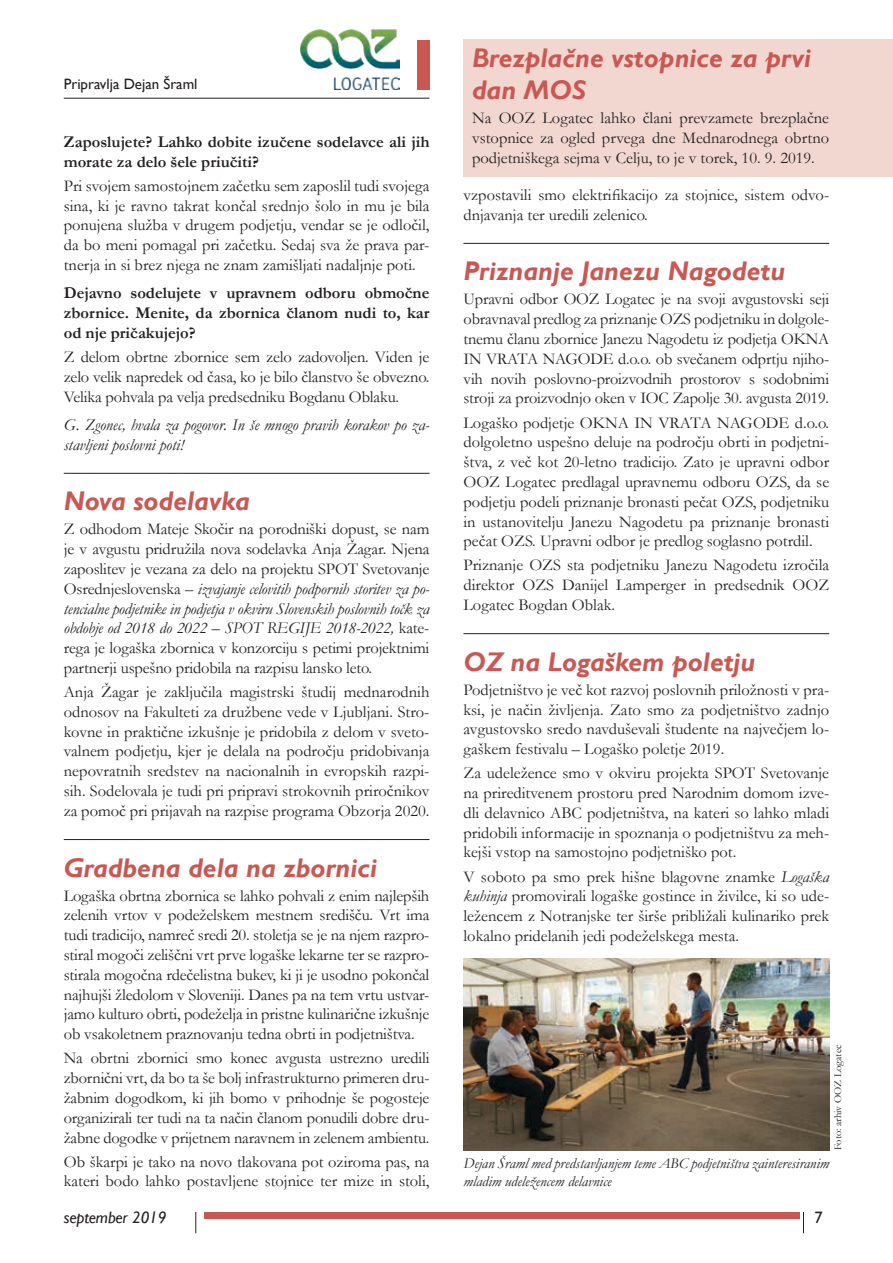
<style>
.page{position:relative;width:893px;height:1263px;background:#fff}
.page>*{position:absolute;margin:0;border:0;box-sizing:border-box;transform-origin:0 0}
.t1{font:italic 700 27px/32.4px "Gill Sans";color:#ca5852}
.t2{font:16.5px/19.8px "Garamond";color:#231f20;text-align:justify}
.t3{font:700 16.5px/19.8px "Garamond";color:#231f20}
.t4{font:italic 16.5px/19.8px "Garamond";color:#231f20}
.t5{font:italic 16.5px "Gill Sans";letter-spacing:-.01em;color:#231f20}
.t6{font:16.5px "Gill Sans";color:#231f20}
.t7{font:italic 15px/18px "Garamond";color:#231f20}
.t8{font:15px "Gill Sans";color:#231f20}
.t9{font:10.5px "Garamond";color:#231f20}
.s1{font-style:italic}
</style>
<div class="page">
<svg style="left:803px;top:1212px;width:1px;height:21px"></svg>
<div style="left:204px;top:1212px;width:595px;height:6px;background:#ca5852"></div>
<svg style="left:196px;top:1212px;width:1px;height:21px"></svg>
<hr style="left:64px;top:98px;width:365px;height:1px;background:#231f20">
<div style="left:417px;top:40px;width:12px;height:49px;background:#ca5852"></div>
<img style="left:300px;top:30px;width:100px;height:59px">
<div style="left:463px;top:40px;width:430px;height:137px;background:#f1d7d0"></div>
<hr style="left:64px;top:473px;width:365px;height:1px;background:#231f20">
<hr style="left:64px;top:839px;width:365px;height:1px;background:#231f20">
<hr style="left:463px;top:243px;width:366px;height:1px;background:#231f20">
<hr style="left:463px;top:633px;width:366px;height:1px;background:#231f20">
<img style="left:463px;top:959px;width:366px;height:191px">
<p class="t8" style="left:64px;top:76px;width:135px">Pripravlja Dejan Šraml</p>
<p class="t3" style="left:64px;top:132px;width:367px">Zaposlujete? Lahko dobite izučene sodelavce ali jih morate za delo šele priučiti?</p>
<p class="t2" style="left:64px;top:175px;width:367px">Pri svojem samostojnem začetku sem zaposlil tudi svojega sina, ki je ravno takrat končal srednjo šolo in mu je bila ponujena služba v drugem podjetju, vendar se je odločil, da bo meni pomagal pri začetku. Sedaj sva že prava par&shy;tnerja in si brez njega ne znam zamišljati nadaljnje poti.</p>
<p class="t3" style="left:64px;top:283px;width:367px;text-align:justify">Dejavno sodelujete v upravnem odboru območne zbornice. Menite, da zbornica članom nudi to, kar od nje pričakujejo?</p>
<p class="t2" style="left:64px;top:346px;width:367px">Z delom obrtne zbornice sem zelo zadovoljen. Viden je zelo velik napredek od časa, ko je bilo članstvo še obvezno.<br>Velika pohvala pa velja predsedniku Bogdanu Oblaku.</p>
<p class="t4" style="left:64px;top:414px;width:367px">G. Zgonec, hvala za pogovor. In še mnogo pravih korakov po za&shy;stavljeni poslovni poti!</p>
<h1 class="t1" style="left:64px;top:486px;width:188px">Nova sodelavka</h1>
<p class="t2" style="left:64px;top:519px;width:367px">Z odhodom Mateje Skočir na porodniški dopust, se nam je v avgustu pridružila nova sodelavka Anja Žagar. Njena zaposlitev je vezana za delo na projektu SPOT Svetovanje Osrednjeslovenska – <span class="s1">izvajanje celovitih podpornih storitev za po&shy;tencialne podjetnike in podjetja v okviru Slovenskih poslovnih točk za obdobje od 2018 do 2022 – SPOT REGIJE 2018-2022,</span> kate&shy;rega je logaška zbornica v konzorciju s petimi projektnimi partnerji uspešno pridobila na razpisu lansko leto.</p>
<p class="t2" style="left:64px;top:681px;width:367px">Anja Žagar je zaključila magistrski študij mednarodnih odnosov na Fakulteti za družbene vede v Ljubljani. Stro&shy;kovne in praktične izkušnje je pridobila z delom v sveto&shy;valnem podjetju, kjer je delala na področju pridobivanja nepovratnih sredstev na nacionalnih in evropskih razpi&shy;sih. Sodelovala je tudi pri pripravi strokovnih priročnikov za pomoč pri prijavah na razpise programa Obzorja 2020.</p>
<h1 class="t1" style="left:64px;top:852px;width:315px">Gradbena dela na zbornici</h1>
<p class="t2" style="left:64px;top:885px;width:367px">Logaška obrtna zbornica se lahko pohvali z enim najlepših zelenih vrtov v podeželskem mestnem središču. Vrt ima tudi tradicijo, namreč sredi 20. stoletja se je na njem razpro&shy;stiral mogoči zeliščni vrt prve logaške lekarne ter se razpro&shy;stirala mogočna rdečelistna bukev, ki ji je usodno pokončal najhujši žledolom v Sloveniji. Danes pa na tem vrtu ustvar&shy;jamo kulturo obrti, podeželja in pristne kulinarične izkušnje ob vsakoletnem praznovanju tedna obrti in podjetništva.</p>
<p class="t2" style="left:64px;top:1048px;width:367px">Na obrtni zbornici smo konec avgusta ustrezno uredili zbornični vrt, da bo ta še bolj infrastrukturno primeren dru&shy;žabnim dogodkom, ki jih bomo v prihodnje še pogosteje organizirali ter tudi na ta način članom ponudili dobre dru&shy;žabne dogodke v prijetnem naravnem in zelenem ambientu.</p>
<p class="t2" style="left:64px;top:1151px;width:367px">Ob škarpi je tako na novo tlakovana pot oziroma pas, na kateri bodo lahko postavljene stojnice ter mize in stoli,</p>
<h1 class="t1" style="left:472px;top:42px;width:341px">Brezplačne vstopnice za prvi dan MOS</h1>
<p class="t2" style="left:472px;top:108px;width:359px">Na OOZ Logatec lahko člani prevzamete brezplačne vstopnice za ogled prvega dne Mednarodnega obrtno podjetniškega sejma v Celju, to je v torek, 10. 9. 2019.</p>
<p class="t2" style="left:463px;top:184px;width:367px">vzpostavili smo elektrifikacijo za stojnice, sistem odvo&shy;dnjavanja ter uredili zelenico.</p>
<h1 class="t1" style="left:463px;top:256px;width:323px">Priznanje Janezu Nagodetu</h1>
<p class="t2" style="left:463px;top:289px;width:367px">Upravni odbor OOZ Logatec je na svoji avgustovski seji obravnaval predlog za priznanje OZS podjetniku in dolgole&shy;tnemu članu zbornice Janezu Nagodetu iz podjetja OKNA IN VRATA NAGODE d.o.o. ob svečanem odprtju njiho&shy;vih novih poslovno-proizvodnih prostorov s sodobnimi stroji za proizvodnjo oken v IOC Zapolje 30. avgusta 2019.</p>
<p class="t2" style="left:463px;top:412px;width:367px">Logaško podjetje OKNA IN VRATA NAGODE d.o.o. dolgoletno uspešno deluje na področju obrti in podjetni&shy;štva, z več kot 20-letno tradicijo. Zato je upravni odbor OOZ Logatec predlagal upravnemu odboru OZS, da se podjetju podeli priznanje bronasti pečat OZS, podjetniku in ustanovitelju Janezu Nagodetu pa priznanje bronasti pečat OZS. Upravni odbor je predlog soglasno potrdil.</p>
<p class="t2" style="left:463px;top:555px;width:367px">Priznanje OZS sta podjetniku Janezu Nagodetu izročila direktor OZS Danijel Lamperger in predsednik OOZ Logatec Bogdan Oblak.</p>
<h1 class="t1" style="left:463px;top:646px;width:294px">OZ na Logaškem poletju</h1>
<p class="t2" style="left:463px;top:679px;width:367px">Podjetništvo je več kot razvoj poslovnih priložnosti v pra&shy;ksi, je način življenja. Zato smo za podjetništvo zadnjo avgustovsko sredo navduševali študente na največjem lo&shy;gaškem festivalu – Logaško poletje 2019.</p>
<p class="t2" style="left:463px;top:763px;width:367px">Za udeležence smo v okviru projekta SPOT Svetovanje na prireditvenem prostoru pred Narodnim domom izve&shy;dli delavnico ABC podjetništva, na kateri so lahko mladi pridobili informacije in spoznanja o podjetništvu za meh&shy;kejši vstop na samostojno podjetniško pot.</p>
<p class="t2" style="left:463px;top:866px;width:367px">V soboto pa smo prek hišne blagovne znamke <span class="s1">Logaška kuhinja</span> promovirali logaške gostince in živilce, ki so ude&shy;ležencem z Notranjske ter širše približali kulinariko prek lokalno pridelanih jedi podeželskega mesta.</p>
<p class="t9" style="left:831px;top:1150px;width:107px;rotate:-90deg">Foto: arhiv OOZ Logatec</p>
<p class="t7" style="left:463px;top:1154px;width:367px">Dejan Šraml med predstavljanjem teme ABC podjetništva zainteresiranim mladim udeležencem delavnice</p>
<p class="t5" style="left:64px;top:1208px;width:104px">september 2019</p>
<p class="t6" style="left:814px;top:1208px;width:10px">7</p>
</div>
